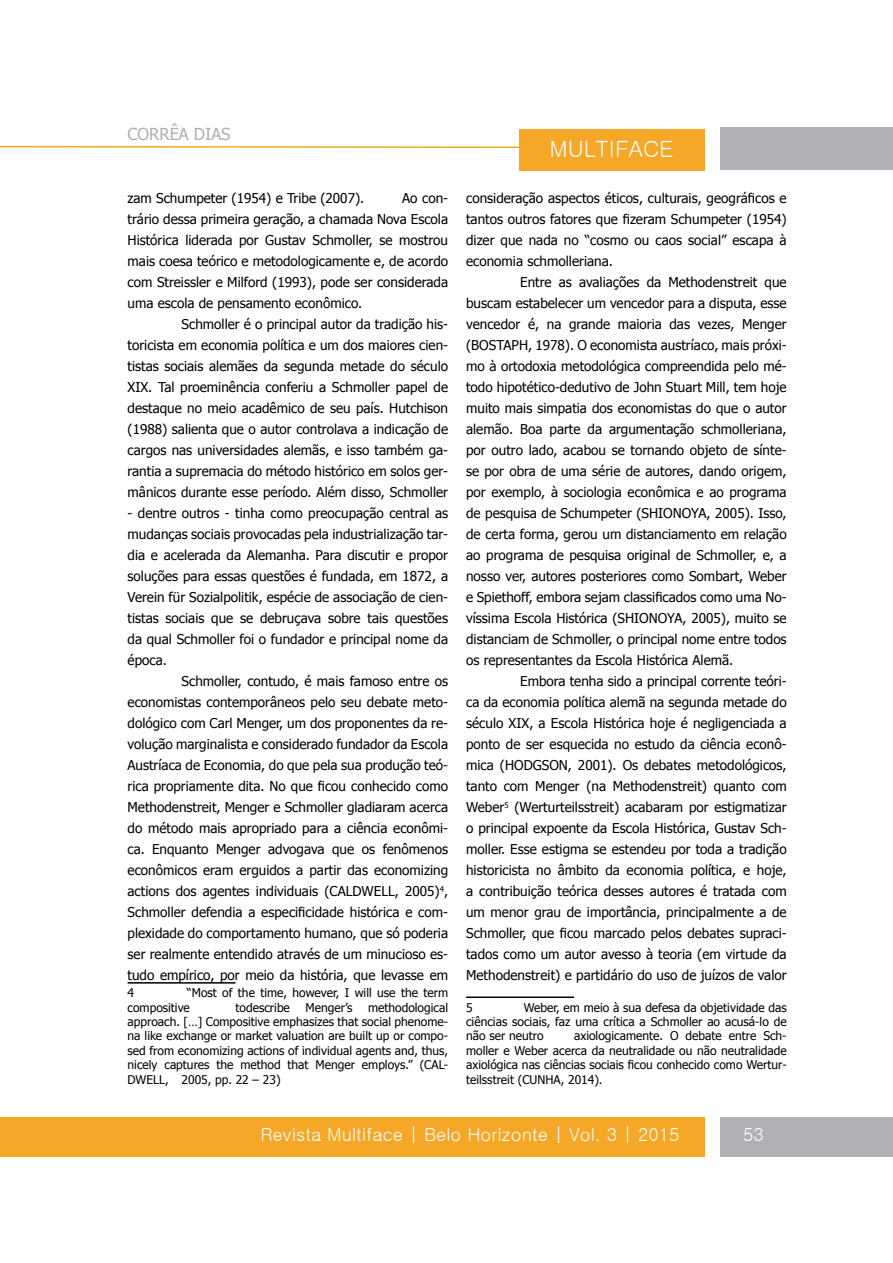
<style>
.page{position:relative;width:893px;height:1263px;background:#fff}
.page>*{position:absolute;margin:0;border:0;box-sizing:border-box;transform-origin:0 0}
.t1{font:22.5px "Gulim";color:#fff}
.t2{font:18px "Gulim";color:#fff}
.t3{font:16.5px "Tahoma";color:#aeb0b0}
.t4{font:13.5px "Tahoma";color:#000}
.t5{font:12px/14.4px "Tahoma";color:#000;text-align:justify}
</style>
<div class="page">
<hr style="left:128px;top:982px;width:108px;height:1px;background:#000">
<hr style="left:466px;top:996px;width:108px;height:2px;background:#000">
<svg style="left:0;top:145px;width:519px;height:3px"></svg>
<div style="left:519px;top:129px;width:185px;height:41px;background:#f5a727"></div>
<div style="left:720px;top:128px;width:173px;height:42px;background:#afb1b4"></div>
<div style="left:0;top:1117px;width:704px;height:40px;background:#f5a727"></div>
<div style="left:720px;top:1117px;width:173px;height:40px;background:#afb1b4"></div>
<p class="t3" style="left:128px;top:123px;width:104px">CORRÊA DIAS</p>
<p class="t4" style="left:128px;top:189px;width:238px">zam Schumpeter (1954) e Tribe (2007).</p>
<p class="t4" style="left:402px;top:189px;width:47px">Ao con-</p>
<p class="t4" style="left:128px;top:210px;width:322px">trário dessa primeira geração, a chamada Nova Escola</p>
<p class="t4" style="left:128px;top:231px;width:322px">Histórica liderada por Gustav Schmoller, se mostrou</p>
<p class="t4" style="left:128px;top:252px;width:322px">mais coesa teórico e metodologicamente e, de acordo</p>
<p class="t4" style="left:128px;top:273px;width:322px">com Streissler e Milford (1993), pode ser considerada</p>
<p class="t4" style="left:128px;top:294px;width:236px">uma escola de pensamento econômico.</p>
<p class="t4" style="left:182px;top:315px;width:268px">Schmoller é o principal autor da tradição his-</p>
<p class="t4" style="left:128px;top:336px;width:322px">toricista em economia política e um dos maiores cien-</p>
<p class="t4" style="left:128px;top:357px;width:322px">tistas sociais alemães da segunda metade do século</p>
<p class="t4" style="left:128px;top:378px;width:322px">XIX. Tal proeminência conferiu a Schmoller papel de</p>
<p class="t4" style="left:128px;top:399px;width:322px">destaque no meio acadêmico de seu país. Hutchison</p>
<p class="t4" style="left:128px;top:420px;width:322px">(1988) salienta que o autor controlava a indicação de</p>
<p class="t4" style="left:128px;top:441px;width:322px">cargos nas universidades alemãs, e isso também ga-</p>
<p class="t4" style="left:128px;top:462px;width:322px">rantia a supremacia do método histórico em solos ger-</p>
<p class="t4" style="left:128px;top:483px;width:322px">mânicos durante esse período. Além disso, Schmoller</p>
<p class="t4" style="left:128px;top:504px;width:322px">- dentre outros - tinha como preocupação central as</p>
<p class="t4" style="left:128px;top:525px;width:322px">mudanças sociais provocadas pela industrialização tar-</p>
<p class="t4" style="left:128px;top:546px;width:322px">dia e acelerada da Alemanha. Para discutir e propor</p>
<p class="t4" style="left:128px;top:567px;width:322px">soluções para essas questões é fundada, em 1872, a</p>
<p class="t4" style="left:128px;top:588px;width:322px">Verein für Sozialpolitik, espécie de associação de cien-</p>
<p class="t4" style="left:128px;top:609px;width:322px">tistas sociais que se debruçava sobre tais questões</p>
<p class="t4" style="left:128px;top:630px;width:322px">da qual Schmoller foi o fundador e principal nome da</p>
<p class="t4" style="left:128px;top:651px;width:41px">época.</p>
<p class="t4" style="left:182px;top:672px;width:268px">Schmoller, contudo, é mais famoso entre os</p>
<p class="t4" style="left:128px;top:693px;width:322px">economistas contemporâneos pelo seu debate meto-</p>
<p class="t4" style="left:128px;top:714px;width:322px">dológico com Carl Menger, um dos proponentes da re-</p>
<p class="t4" style="left:128px;top:735px;width:322px">volução marginalista e considerado fundador da Escola</p>
<p class="t4" style="left:128px;top:756px;width:322px">Austríaca de Economia, do que pela sua produção teó-</p>
<p class="t4" style="left:128px;top:777px;width:322px">rica propriamente dita. No que ficou conhecido como</p>
<p class="t4" style="left:128px;top:798px;width:322px">Methodenstreit, Menger e Schmoller gladiaram acerca</p>
<p class="t4" style="left:128px;top:819px;width:322px">do método mais apropriado para a ciência econômi-</p>
<p class="t4" style="left:128px;top:840px;width:322px">ca. Enquanto Menger advogava que os fenômenos</p>
<p class="t4" style="left:128px;top:861px;width:322px">econômicos eram erguidos a partir das economizing</p>
<p class="t4" style="left:128px;top:882px;width:322px">actions dos agentes individuais (CALDWELL, 2005)<sup>4</sup>,</p>
<p class="t4" style="left:128px;top:903px;width:322px">Schmoller defendia a especificidade histórica e com-</p>
<p class="t4" style="left:128px;top:924px;width:322px">plexidade do comportamento humano, que só poderia</p>
<p class="t4" style="left:128px;top:945px;width:322px">ser realmente entendido através de um minucioso es-</p>
<p class="t4" style="left:128px;top:966px;width:322px">tudo empírico, por meio da história, que levasse em</p>
<p class="t5" style="left:128px;top:985px;width:8px">4</p>
<p class="t5" style="left:128px;top:985px;width:322px;text-indent:59px">“Most of the time, however, I will use the term compositive</p>
<p class="t5" style="left:128px;top:999px;width:322px;text-indent:241px">methodological approach. […] Compositive emphasizes that social phenome&shy;na like exchange or market valuation are built up or compo&shy;sed from economizing actions of individual agents and, thus, nicely captures the method that Menger employs.” (CAL-DWELL, 2005, pp. 22 – 23)</p>
<p class="t5" style="left:236px;top:999px;width:56px">todescribe</p>
<p class="t5" style="left:305px;top:999px;width:49px">Menger’s</p>
<h1 class="t1" style="left:549px;top:137px;width:125px">MULTIFACE</h1>
<p class="t4" style="left:466px;top:189px;width:322px">consideração aspectos éticos, culturais, geográficos e</p>
<p class="t4" style="left:466px;top:210px;width:322px">tantos outros fatores que fizeram Schumpeter (1954)</p>
<p class="t4" style="left:466px;top:231px;width:322px">dizer que nada no “cosmo ou caos social” escapa à</p>
<p class="t4" style="left:466px;top:252px;width:148px">economia schmolleriana.</p>
<p class="t4" style="left:520px;top:273px;width:268px">Entre as avaliações da Methodenstreit que</p>
<p class="t4" style="left:466px;top:294px;width:322px">buscam estabelecer um vencedor para a disputa, esse</p>
<p class="t4" style="left:466px;top:315px;width:322px">vencedor é, na grande maioria das vezes, Menger</p>
<p class="t4" style="left:466px;top:336px;width:322px">(BOSTAPH, 1978). O economista austríaco, mais próxi-</p>
<p class="t4" style="left:466px;top:357px;width:322px">mo à ortodoxia metodológica compreendida pelo mé-</p>
<p class="t4" style="left:466px;top:378px;width:322px">todo hipotético-dedutivo de John Stuart Mill, tem hoje</p>
<p class="t4" style="left:466px;top:399px;width:322px">muito mais simpatia dos economistas do que o autor</p>
<p class="t4" style="left:466px;top:420px;width:322px">alemão. Boa parte da argumentação schmolleriana,</p>
<p class="t4" style="left:466px;top:441px;width:322px">por outro lado, acabou se tornando objeto de sínte-</p>
<p class="t4" style="left:466px;top:462px;width:322px">se por obra de uma série de autores, dando origem,</p>
<p class="t4" style="left:466px;top:483px;width:322px">por exemplo, à sociologia econômica e ao programa</p>
<p class="t4" style="left:466px;top:504px;width:322px">de pesquisa de Schumpeter (SHIONOYA, 2005). Isso,</p>
<p class="t4" style="left:466px;top:525px;width:322px">de certa forma, gerou um distanciamento em relação</p>
<p class="t4" style="left:466px;top:546px;width:322px">ao programa de pesquisa original de Schmoller, e, a</p>
<p class="t4" style="left:466px;top:567px;width:322px">nosso ver, autores posteriores como Sombart, Weber</p>
<p class="t4" style="left:466px;top:588px;width:322px">e Spiethoff, embora sejam classificados como uma No-</p>
<p class="t4" style="left:466px;top:609px;width:322px">víssima Escola Histórica (SHIONOYA, 2005), muito se</p>
<p class="t4" style="left:466px;top:630px;width:322px">distanciam de Schmoller, o principal nome entre todos</p>
<p class="t4" style="left:466px;top:651px;width:269px">os representantes da Escola Histórica Alemã.</p>
<p class="t4" style="left:520px;top:672px;width:268px">Embora tenha sido a principal corrente teóri-</p>
<p class="t4" style="left:466px;top:693px;width:322px">ca da economia política alemã na segunda metade do</p>
<p class="t4" style="left:466px;top:714px;width:322px">século XIX, a Escola Histórica hoje é negligenciada a</p>
<p class="t4" style="left:466px;top:735px;width:322px">ponto de ser esquecida no estudo da ciência econô-</p>
<p class="t4" style="left:466px;top:756px;width:322px">mica (HODGSON, 2001). Os debates metodológicos,</p>
<p class="t4" style="left:466px;top:777px;width:322px">tanto com Menger (na Methodenstreit) quanto com</p>
<p class="t4" style="left:466px;top:798px;width:322px">Weber<sup>5</sup> (Werturteilsstreit) acabaram por estigmatizar</p>
<p class="t4" style="left:466px;top:819px;width:322px">o principal expoente da Escola Histórica, Gustav Sch-</p>
<p class="t4" style="left:466px;top:840px;width:322px">moller. Esse estigma se estendeu por toda a tradição</p>
<p class="t4" style="left:466px;top:861px;width:322px">historicista no âmbito da economia política, e hoje,</p>
<p class="t4" style="left:466px;top:882px;width:322px">a contribuição teórica desses autores é tratada com</p>
<p class="t4" style="left:466px;top:903px;width:322px">um menor grau de importância, principalmente a de</p>
<p class="t4" style="left:466px;top:924px;width:322px">Schmoller, que ficou marcado pelos debates supraci-</p>
<p class="t4" style="left:466px;top:945px;width:322px">tados como um autor avesso à teoria (em virtude da</p>
<p class="t4" style="left:466px;top:966px;width:322px">Methodenstreit) e partidário do uso de juízos de valor</p>
<p class="t5" style="left:466px;top:999px;width:8px">5</p>
<p class="t5" style="left:466px;top:999px;width:322px;text-indent:58px">Weber, em meio à sua defesa da objetividade das ciências sociais, faz uma crítica a Schmoller ao acusá-lo de não ser neutro</p>
<p class="t5" style="left:466px;top:1028px;width:322px;text-indent:108px">axiologicamente. O debate entre Sch&shy;moller e Weber acerca da neutralidade ou não neutralidade axiológica nas ciências sociais ficou conhecido como Wertur&shy;teilsstreit (CUNHA, 2014).</p>
<h2 class="t2" style="left:260px;top:1125px;width:421px">Revista Multiface | Belo Horizonte | Vol. 3 | 2015</h2>
<h2 class="t2" style="left:743px;top:1125px;width:22px">53</h2>
</div>
